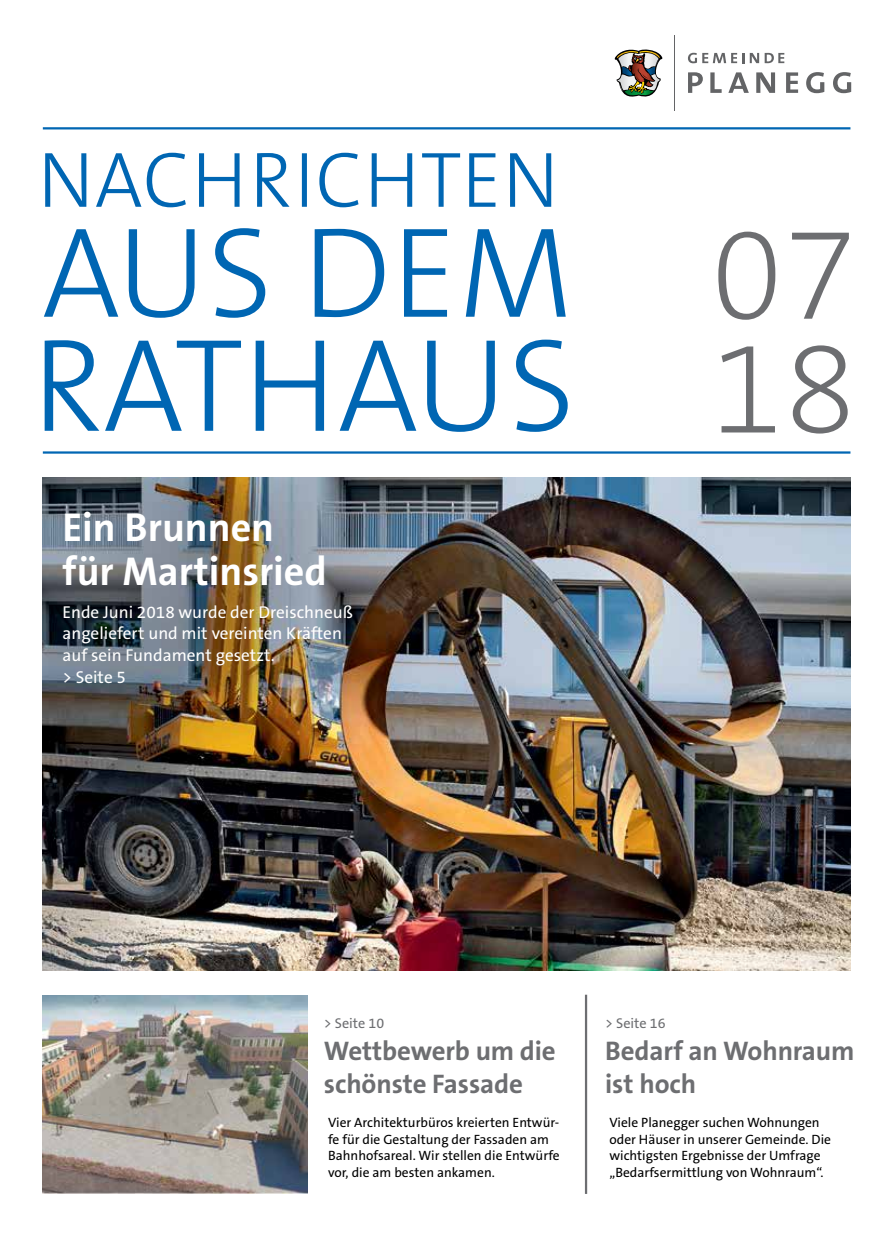
<style>
.page{position:relative;width:893px;height:1234px;background:#fff}
.page>*{position:absolute;margin:0;border:0;box-sizing:border-box;transform-origin:0 0}
.t1{font:200 132.3px/113.7px "The Sans B2";color:#6d6e71}
.t2{font:700 40.5px/43.5px "The Sans B7";color:#fff}
.t3{font:700 27px/33px "The Sans B7";letter-spacing:-.005em;color:#6d6e71}
.t4{font:17.25px/21.8px "The Sans B5 Plain";color:#fff}
.t5{font:14.25px "The Sans B5 Plain";color:#6d6e71}
.t6{font:13.5px/16.5px "The Sans B5 Plain";color:#000}
</style>
<div class="page">
<svg style="left:615px;top:49px;width:47px;height:48px"></svg>
<svg style="left:688px;top:72px;width:15px;height:21px"></svg>
<svg style="left:710px;top:72px;width:12px;height:21px"></svg>
<svg style="left:728px;top:72px;width:21px;height:21px"></svg>
<svg style="left:756px;top:72px;width:19px;height:21px"></svg>
<svg style="left:786px;top:72px;width:12px;height:21px"></svg>
<svg style="left:806px;top:72px;width:18px;height:21px"></svg>
<svg style="left:833px;top:72px;width:18px;height:21px"></svg>
<hr style="left:674px;top:35px;width:1px;height:76px;background:#636466">
<svg style="left:688px;top:53px;width:56px;height:10px"></svg>
<svg style="left:750px;top:53px;width:9px;height:10px"></svg>
<svg style="left:765px;top:53px;width:19px;height:10px"></svg>
<hr style="left:43px;top:451px;width:807px;height:2px;background:#0066b3">
<hr style="left:43px;top:127px;width:807px;height:2px;background:#0066b3">
<svg style="left:45px;top:339px;width:523px;height:93px"></svg>
<svg style="left:44px;top:228px;width:522px;height:90px"></svg>
<svg style="left:45px;top:153px;width:506px;height:54px"></svg>
<img style="left:43px;top:478px;width:807px;height:491px">
<img style="left:43px;top:995px;width:264px;height:197px">
<hr style="left:585px;top:994px;width:2px;height:199px;background:#6d6e71">
<h2 class="t2" style="left:62px;top:507px;width:266px">Ein Brunnen für Martinsried</h2>
<p class="t4" style="left:62px;top:601px;width:292px">Ende Juni 2018 wurde der Dreischneuß angeliefert und mit vereinten Kräften auf sein Fundament gesetzt.<br>&gt; Seite 5</p>
<h1 class="t1" style="left:711px;top:223px;width:148px">07<br>18</h1>
<p class="t5" style="left:324px;top:1015px;width:62px">&gt; Seite 10</p>
<p class="t5" style="left:605px;top:1015px;width:62px">&gt; Seite 16</p>
<h3 class="t3" style="left:605px;top:1035px;width:251px">Bedarf an Wohnraum ist hoch</h3>
<h3 class="t3" style="left:324px;top:1035px;width:233px">Wettbewerb um die schönste Fassade</h3>
<p class="t6" style="left:328px;top:1114px;width:233px">Vier Architekturbüros kreierten Entwür&shy;fe für die Gestaltung der Fassaden am Bahnhofsareal. Wir stellen die Entwürfe vor, die am besten ankamen.</p>
<p class="t6" style="left:609px;top:1114px;width:223px">Viele Planegger suchen Wohnungen oder Häuser in unserer Gemeinde. Die wichtigsten Ergebnisse der Umfrage „Bedarfsermittlung von Wohnraum“.</p>
</div>
